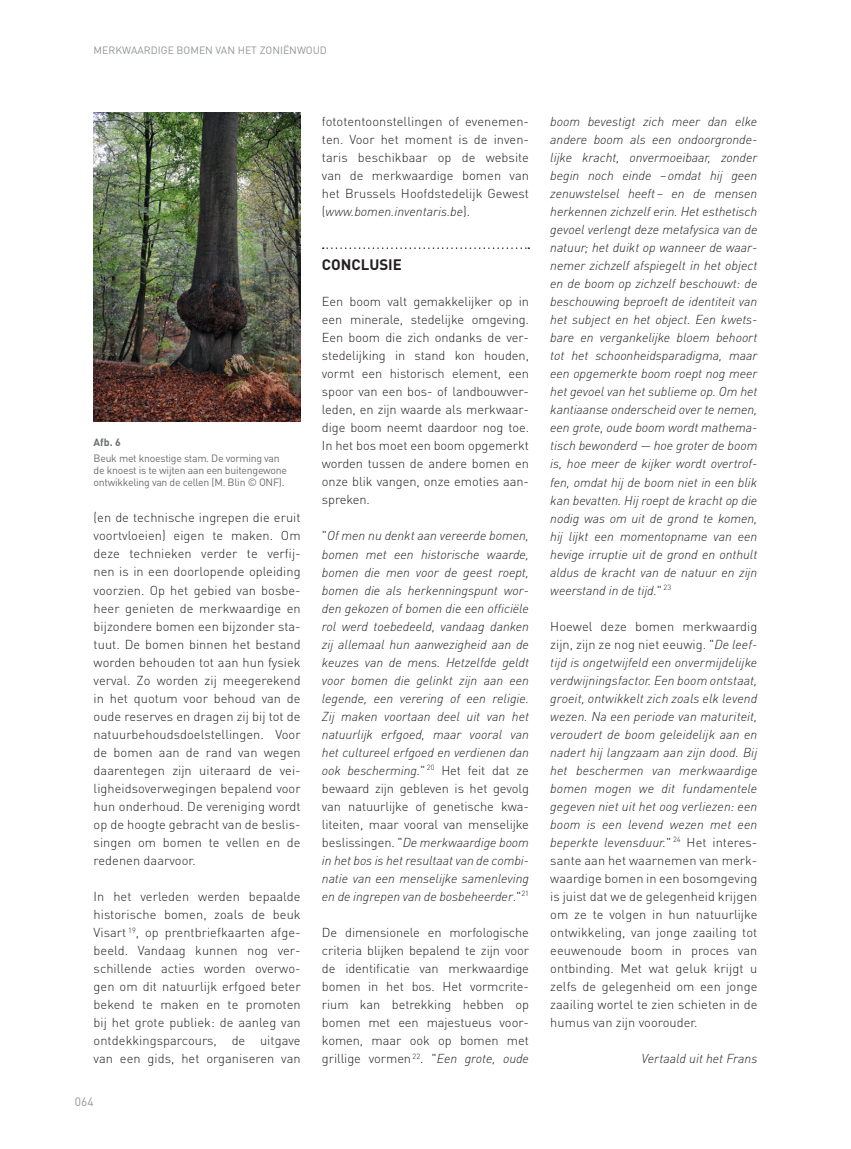
<style>
.page{position:relative;width:851px;height:1149px;background:#fff}
.page>*{position:absolute;margin:0;border:0;box-sizing:border-box;transform-origin:0 0}
.t1{font:700 15px "DIN";color:#231f20}
.t2{font:300 12.9px/18px "DIN";letter-spacing:.005em;color:#231f20;text-align:justify}
.t3{font:italic 300 12.9px/18px "DINOT";letter-spacing:-.005em;color:#231f20;text-align:justify}
.t4{font:12px "DIN";color:#939598}
.t5{font:10.5px/12px "DIN";letter-spacing:-.025em;color:#6c6d70}
.t6{font:10.5px "DIN";color:#939598}
.t7{font:700 10.5px "DIN";color:#6c6d70}
.s1{font-family:"DIN";font-style:normal}
.s2{font-family:"DINOT";font-style:italic}
</style>
<div class="page">
<svg style="left:322px;top:247px;width:207px;height:2px"></svg>
<img style="left:94px;top:113px;width:206px;height:308px">
<p class="t6" style="left:94px;top:44px;width:235px">M erkwaardige bomen van het Zoniënwoud</p>
<p class="t7" style="left:94px;top:435px;width:29px">AFB. 6</p>
<p class="t5" style="left:94px;top:452px;width:195px">Beuk met knoestige stam. De vorming van de knoest is te wijten aan een buitengewone ontwikkeling van de cellen (M . Blin © ON F).</p>
<p class="t2" style="left:94px;top:508px;width:208px">(en de technische ingrepen die eruit voortvloeien) eigen te maken. Om deze technieken verder te verfij&shy;nen is in een doorlopende opleiding voorzien. Op het gebied van bosbe&shy;heer genieten de merkwaardige en bijzondere bomen een bijzonder sta&shy;tuut. De bomen binnen het bestand worden behouden tot aan hun fysiek verval. Zo worden zij meegerekend in het quotum voor behoud van de oude reserves en dragen zij bij tot de natuurbehoudsdoelstellingen. Voor de bomen aan de rand van wegen daarentegen zijn uiteraard de vei&shy;ligheidsoverwegingen bepalend voor hun onderhoud. De vereniging wordt op de hoogte gebracht van de beslis&shy;singen om bomen te vellen en de redenen daarvoor.</p>
<p class="t2" style="left:94px;top:886px;width:208px">In het verleden werden bepaalde historische bomen, zoals de beuk Visart <sup>19</sup>, op prentbriefkaarten afge&shy;beeld. Vandaag kunnen nog ver&shy;schillende acties worden overwo&shy;gen om dit natuurlijk erfgoed beter bekend te maken en te promoten bij het grote publiek: de aanleg van ontdekkingsparcours, de uitgave van een gids, het organiseren van</p>
<p class="t4" style="left:75px;top:1094px;width:20px">064</p>
<p class="t2" style="left:322px;top:112px;width:208px">fototentoonstellingen of evenemen&shy;ten. Voor het moment is de inven&shy;taris beschikbaar op de website van de merkwaardige bomen van het B russels H oofdstedelijk Gewest</p>
<p class="t3" style="left:322px;top:202px;width:150px"><span class="s1">(</span>www.bomen.inventaris.be<span class="s1">).</span></p>
<p class="t1" style="left:322px;top:255px;width:81px">CONCLUSIE</p>
<p class="t2" style="left:322px;top:292px;width:208px">Een boom valt gemakkelijker op in een minerale, stedelijke omgeving.<br>Een boom die zich ondanks de ver&shy;stedelijking in stand kon houden, vormt een historisch element, een spoor van een bos- of landbouwver&shy;leden, en zijn waarde als merkwaar&shy;dige boom neemt daardoor nog toe.<br>In het bos moet een boom opgemerkt worden tussen de andere bomen en onze blik vangen, onze emoties aan&shy;spreken.</p>
<p class="t3" style="left:322px;top:526px;width:208px"><span class="s1">"</span>Of men nu denkt aan vereerde bomen, bomen met een historische waarde, bomen die men voor de geest roept, bomen die als herkenningspunt wor&shy;den gekozen of bomen die een officiële rol werd toebedeeld, vandaag danken zij allemaal hun aanwezigheid aan de keuzes van de mens. Hetzelfde geldt voor bomen die gelinkt zijn aan een legende, een verering of een religie.<br>Zij maken voortaan deel uit van het natuurlijk erfgoed, maar vooral van het cultureel erfgoed en verdienen dan ook bescherming.<span class="s1">"</span> <sup>20</sup> <span class="s1">H et feit dat ze</span></p>
<p class="t2" style="left:322px;top:778px;width:208px">bewaard zijn gebleven is het gevolg van natuurlijke of genetische kwa&shy;liteiten, maar vooral van menselijke</p>
<p class="t3" style="left:322px;top:832px;width:208px"><span class="s1">beslissingen. "</span>De merkwaardige boom in het bos is het resultaat van de combi&shy;natie van een menselijke samenleving en de ingrepen van de bosbeheerder<span class="s1">."</span><sup>21</sup></p>
<p class="t2" style="left:322px;top:922px;width:208px">De dimensionele en morfologische criteria blijken bepalend te zijn voor de identificatie van merkwaardige bomen in het bos. Het vormcrite&shy;rium kan betrekking hebben op bomen met een majestueus voor&shy;komen, maar ook op bomen met grillige vormen <sup>22</sup>. "<span class="s2">Een grote, oude</span></p>
<p class="t3" style="left:550px;top:112px;width:208px">boom bevestigt zich meer dan elke andere boom als een ondoorgronde&shy;lijke kracht, onvermoeibaar, zonder begin noch einde –omdat hij geen zenuwstelsel heeft– en de mensen herkennen zichzelf erin. Het esthetisch gevoel verlengt deze metafysica van de natuur; het duikt op wanneer de waar&shy;nemer zichzelf afspiegelt in het object en de boom op zichzelf beschouwt: de beschouwing beproeft de identiteit van het subject en het object. Een kwets&shy;bare en vergankelijke bloem behoort tot het schoonheidsparadigma, maar een opgemerkte boom roept nog meer het gevoel van het sublieme op. Om het kantiaanse onderscheid over te nemen, een grote, oude boom wordt mathema&shy;tisch bewonderd — hoe groter de boom is, hoe meer de kijker wordt overtrof&shy;fen, omdat hij de boom niet in een blik kan bevatten. Hij roept de kracht op die nodig was om uit de grond te komen, hij lijkt een momentopname van een hevige irruptie uit de grond en onthult aldus de kracht van de natuur en zijn weerstand in de tijd.<span class="s1">"</span> <sup>23</sup></p>
<p class="t2" style="left:550px;top:616px;width:208px">Hoewel deze bomen merkwaardig zijn, zijn ze nog niet eeuwig. "<span class="s2">De leef-</span></p>
<p class="t3" style="left:550px;top:652px;width:208px">tijd is ongetwijfeld een onvermijdelijke verdwijningsfactor. Een boom ontstaat, groeit, ontwikkelt zich zoals elk levend wezen. Na een periode van maturiteit, veroudert de boom geleidelijk aan en nadert hij langzaam aan zijn dood. Bij het beschermen van merkwaardige bomen mogen we dit fundamentele gegeven niet uit het oog verliezen: een boom is een levend wezen met een beperkte levensduur.<span class="s1">"</span> <sup>24</sup> <span class="s1">H et interes-</span></p>
<p class="t2" style="left:550px;top:850px;width:208px">sante aan het waarnemen van merk&shy;waardige bomen in een bosomgeving is juist dat we de gelegenheid krijgen om ze te volgen in hun natuurlijke ontwikkeling, van jonge zaailing tot eeuwenoude boom in proces van ontbinding. Met wat geluk krijgt u zelfs de gelegenheid om een jonge zaailing wortel te zien schieten in de humus van zijn voorouder.</p>
<p class="t3" style="left:641px;top:1048px;width:117px">Vertaald uit het Frans</p>
</div>
